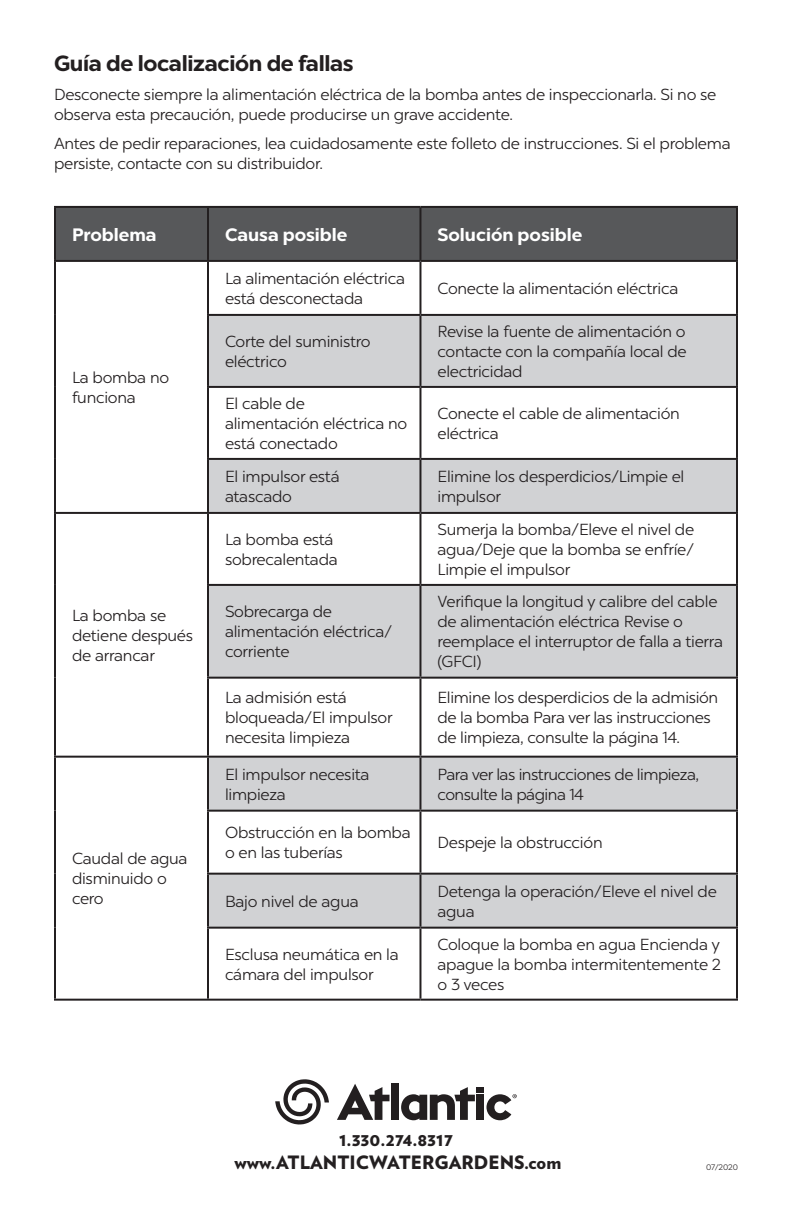
<style>
.page{position:relative;width:792px;height:1224px;background:#fff}
.page>*{position:absolute;margin:0;border:0;box-sizing:border-box;transform-origin:0 0}
.Paragraph_Style_2{font:700 22px "Chronica Pro";letter-spacing:-.015em;color:#231f20}
.t1{font:900 18.4px/23px "Verlag";color:#231f20;text-align:center}
.t2{font:700 18px "Chronica Pro";color:#fff}
.Paragraph_Style_2-2{font:16px/20px "Chronica Pro";letter-spacing:-.015em;color:#231f20}
.t3{font:8px "Chronica Pro";letter-spacing:-.015em;color:#231f20}
</style>
<div class="page">
<div style="left:56px;top:208px;width:680px;height:52px;background:#57585a"></div>
<svg style="left:209px;top:316px;width:527px;height:611px;fill:#d1d2d4"></svg>
<svg style="left:209px;top:929px;width:527px;height:70px"></svg>
<hr style="left:54px;top:206px;width:154px;height:2px;background:#231f20">
<hr style="left:54px;top:208px;width:2px;height:52px;background:#231f20">
<hr style="left:208px;top:206px;width:212px;height:2px;background:#231f20">
<hr style="left:207px;top:208px;width:2px;height:52px;background:#231f20">
<hr style="left:420px;top:206px;width:318px;height:2px;background:#231f20">
<hr style="left:419px;top:208px;width:2px;height:52px;background:#231f20">
<hr style="left:736px;top:208px;width:2px;height:52px;background:#231f20">
<hr style="left:54px;top:260px;width:154px;height:2px;background:#231f20">
<hr style="left:54px;top:262px;width:2px;height:53px;background:#231f20">
<hr style="left:208px;top:260px;width:212px;height:2px;background:#231f20">
<hr style="left:207px;top:262px;width:2px;height:52px;background:#231f20">
<hr style="left:420px;top:260px;width:318px;height:2px;background:#231f20">
<hr style="left:419px;top:262px;width:2px;height:52px;background:#231f20">
<hr style="left:736px;top:262px;width:2px;height:52px;background:#231f20">
<hr style="left:54px;top:315px;width:2px;height:72px;background:#231f20">
<hr style="left:207px;top:314px;width:213px;height:2px;background:#231f20">
<hr style="left:207px;top:316px;width:2px;height:70px;background:#231f20">
<hr style="left:420px;top:314px;width:318px;height:2px;background:#231f20">
<hr style="left:419px;top:316px;width:2px;height:70px;background:#231f20">
<hr style="left:736px;top:316px;width:2px;height:70px;background:#231f20">
<hr style="left:54px;top:387px;width:2px;height:72px;background:#231f20">
<hr style="left:207px;top:386px;width:213px;height:2px;background:#231f20">
<hr style="left:207px;top:388px;width:2px;height:70px;background:#231f20">
<hr style="left:420px;top:386px;width:318px;height:2px;background:#231f20">
<hr style="left:419px;top:388px;width:2px;height:70px;background:#231f20">
<hr style="left:736px;top:388px;width:2px;height:70px;background:#231f20">
<hr style="left:54px;top:459px;width:2px;height:53px;background:#231f20">
<hr style="left:207px;top:458px;width:213px;height:2px;background:#231f20">
<hr style="left:207px;top:460px;width:2px;height:52px;background:#231f20">
<hr style="left:420px;top:458px;width:318px;height:2px;background:#231f20">
<hr style="left:419px;top:460px;width:2px;height:52px;background:#231f20">
<hr style="left:736px;top:460px;width:2px;height:52px;background:#231f20">
<hr style="left:54px;top:512px;width:154px;height:2px;background:#231f20">
<hr style="left:54px;top:514px;width:2px;height:71px;background:#231f20">
<hr style="left:208px;top:512px;width:212px;height:2px;background:#231f20">
<hr style="left:207px;top:514px;width:2px;height:70px;background:#231f20">
<hr style="left:420px;top:512px;width:318px;height:2px;background:#231f20">
<hr style="left:419px;top:514px;width:2px;height:70px;background:#231f20">
<hr style="left:736px;top:514px;width:2px;height:70px;background:#231f20">
<hr style="left:54px;top:585px;width:2px;height:93px;background:#231f20">
<hr style="left:207px;top:584px;width:213px;height:2px;background:#231f20">
<hr style="left:207px;top:586px;width:2px;height:91px;background:#231f20">
<hr style="left:420px;top:584px;width:318px;height:2px;background:#231f20">
<hr style="left:419px;top:586px;width:2px;height:91px;background:#231f20">
<hr style="left:736px;top:586px;width:2px;height:91px;background:#231f20">
<hr style="left:54px;top:678px;width:2px;height:78px;background:#231f20">
<hr style="left:207px;top:677px;width:213px;height:2px;background:#231f20">
<hr style="left:207px;top:679px;width:2px;height:77px;background:#231f20">
<hr style="left:420px;top:677px;width:318px;height:2px;background:#231f20">
<hr style="left:419px;top:679px;width:2px;height:77px;background:#231f20">
<hr style="left:736px;top:679px;width:2px;height:77px;background:#231f20">
<hr style="left:54px;top:756px;width:154px;height:2px;background:#231f20">
<hr style="left:54px;top:758px;width:2px;height:53px;background:#231f20">
<hr style="left:208px;top:756px;width:212px;height:2px;background:#231f20">
<hr style="left:207px;top:758px;width:2px;height:52px;background:#231f20">
<hr style="left:420px;top:756px;width:318px;height:2px;background:#231f20">
<hr style="left:419px;top:758px;width:2px;height:52px;background:#231f20">
<hr style="left:736px;top:758px;width:2px;height:52px;background:#231f20">
<hr style="left:54px;top:811px;width:2px;height:63px;background:#231f20">
<hr style="left:207px;top:810px;width:213px;height:2px;background:#231f20">
<hr style="left:207px;top:812px;width:2px;height:61px;background:#231f20">
<hr style="left:420px;top:810px;width:318px;height:2px;background:#231f20">
<hr style="left:419px;top:812px;width:2px;height:61px;background:#231f20">
<hr style="left:736px;top:812px;width:2px;height:61px;background:#231f20">
<hr style="left:54px;top:874px;width:2px;height:54px;background:#231f20">
<hr style="left:207px;top:873px;width:213px;height:2px;background:#231f20">
<hr style="left:207px;top:875px;width:2px;height:52px;background:#231f20">
<hr style="left:420px;top:873px;width:318px;height:2px;background:#231f20">
<hr style="left:419px;top:875px;width:2px;height:52px;background:#231f20">
<hr style="left:736px;top:875px;width:2px;height:52px;background:#231f20">
<hr style="left:54px;top:928px;width:2px;height:71px;background:#231f20">
<hr style="left:207px;top:927px;width:213px;height:2px;background:#231f20">
<hr style="left:207px;top:929px;width:2px;height:70px;background:#231f20">
<hr style="left:420px;top:927px;width:318px;height:2px;background:#231f20">
<hr style="left:419px;top:929px;width:2px;height:70px;background:#231f20">
<hr style="left:736px;top:929px;width:2px;height:70px;background:#231f20">
<hr style="left:54px;top:999px;width:154px;height:2px;background:#231f20">
<hr style="left:208px;top:999px;width:212px;height:2px;background:#231f20">
<hr style="left:420px;top:999px;width:318px;height:2px;background:#231f20">
<svg style="left:275px;top:1079px;width:54px;height:45px"></svg>
<div style="left:476px;top:1087px;width:8px;height:6px;background:#231f20"></div>
<div style="left:391px;top:1084px;width:8px;height:36px;background:#231f20"></div>
<div style="left:476px;top:1095px;width:8px;height:25px;background:#231f20"></div>
<svg style="left:337px;top:1084px;width:53px;height:36px"></svg>
<svg style="left:401px;top:1087px;width:74px;height:33px"></svg>
<svg style="left:486px;top:1094px;width:31px;height:26px"></svg>
<p class="Paragraph_Style_2" style="left:54px;top:49px;width:301px">Guía de localización de fallas</p>
<p class="Paragraph_Style_2-2" style="left:54px;top:84px;width:664px">Desconecte siempre la alimentación eléctrica de la bomba antes de inspeccionarla. Si no se observa esta precaución, puede producirse un grave accidente.</p>
<p class="Paragraph_Style_2-2" style="left:54px;top:133px;width:678px">Antes de pedir reparaciones, lea cuidadosamente este folleto de instrucciones. Si el problema persiste, contacte con su distribuidor.</p>
<p class="t2" style="left:72px;top:223px;width:86px">Problema</p>
<p class="t2" style="left:225px;top:223px;width:124px">Causa posible</p>
<p class="t2" style="left:437px;top:223px;width:146px">Solución posible</p>
<p class="Paragraph_Style_2-2" style="left:72px;top:367px;width:99px">La bomba no funciona</p>
<p class="Paragraph_Style_2-2" style="left:72px;top:605px;width:123px">La bomba se detiene después de arrancar</p>
<p class="Paragraph_Style_2-2" style="left:72px;top:849px;width:117px">Caudal de agua disminuido o cero</p>
<p class="Paragraph_Style_2-2" style="left:225px;top:268px;width:182px">La alimentación eléctrica está desconectada</p>
<p class="Paragraph_Style_2-2" style="left:437px;top:278px;width:242px">Conecte la alimentación eléctrica</p>
<p class="Paragraph_Style_2-2" style="left:225px;top:331px;width:147px">Corte del suministro eléctrico</p>
<p class="Paragraph_Style_2-2" style="left:437px;top:321px;width:251px;text-align:justify">Revise la fuente de alimentación o contacte con la compañía local de electricidad</p>
<p class="Paragraph_Style_2-2" style="left:225px;top:393px;width:184px">El cable de<br>alimentación eléctrica no está conectado</p>
<p class="Paragraph_Style_2-2" style="left:437px;top:403px;width:244px">Conecte el cable de alimentación eléctrica</p>
<p class="Paragraph_Style_2-2" style="left:225px;top:466px;width:116px">El impulsor está atascado</p>
<p class="Paragraph_Style_2-2" style="left:437px;top:466px;width:248px">Elimine los desperdicios/Limpie el impulsor</p>
<p class="Paragraph_Style_2-2" style="left:225px;top:529px;width:114px">La bomba está sobrecalentada</p>
<p class="Paragraph_Style_2-2" style="left:437px;top:519px;width:258px;text-align:justify">Sumerja la bomba/Eleve el nivel de agua/Deje que la bomba se enfríe/ Limpie el impulsor</p>
<p class="Paragraph_Style_2-2" style="left:225px;top:602px;width:169px">Sobrecarga de alimentación eléctrica/ corriente</p>
<p class="Paragraph_Style_2-2" style="left:437px;top:592px;width:287px">Verifique la longitud y calibre del cable de alimentación eléctrica Revise o reemplace el interruptor de falla a tierra (GFCI)</p>
<p class="Paragraph_Style_2-2" style="left:225px;top:688px;width:169px">La admisión está bloqueada/El impulsor necesita limpieza</p>
<p class="Paragraph_Style_2-2" style="left:437px;top:688px;width:282px">Elimine los desperdicios de la admisión de la bomba Para ver las instrucciones de limpieza, consulte la página 14.</p>
<p class="Paragraph_Style_2-2" style="left:225px;top:764px;width:146px">El impulsor necesita limpieza</p>
<p class="Paragraph_Style_2-2" style="left:437px;top:764px;width:263px">Para ver las instrucciones de limpieza, consulte la página 14</p>
<p class="Paragraph_Style_2-2" style="left:225px;top:823px;width:187px">Obstrucción en la bomba o en las tuberías</p>
<p class="Paragraph_Style_2-2" style="left:437px;top:833px;width:167px">Despeje la obstrucción</p>
<p class="Paragraph_Style_2-2" style="left:225px;top:891px;width:135px">Bajo nivel de agua</p>
<p class="Paragraph_Style_2-2" style="left:437px;top:881px;width:281px">Detenga la operación/Eleve el nivel de agua</p>
<p class="Paragraph_Style_2-2" style="left:225px;top:944px;width:175px">Esclusa neumática en la cámara del impulsor</p>
<p class="Paragraph_Style_2-2" style="left:437px;top:934px;width:285px;text-align:justify">Coloque la bomba en agua Encienda y apague la bomba intermitentemente 2 o 3 veces</p>
<p class="t1" style="left:235px;top:1127px;width:328px">1.330.274.8317 www.ATLANTICWATERGARDENS.com</p>
<p class="t3" style="left:706px;top:1162px;width:33px">07/2020</p>
</div>
